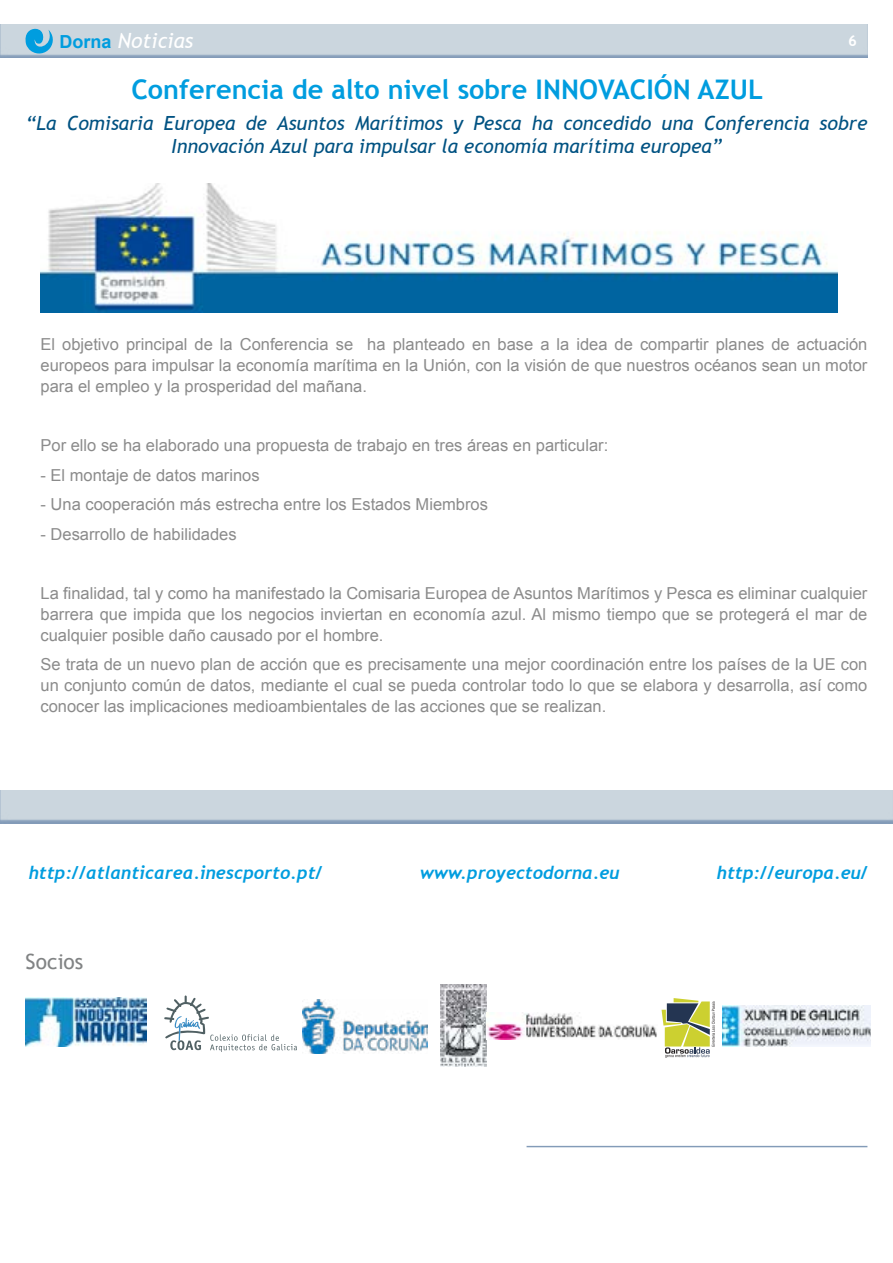
<style>
.page{position:relative;width:893px;height:1263px;background:#fff}
.page>*{position:absolute;margin:0;border:0;box-sizing:border-box;transform-origin:0 0}
.t1{font:700 27px "Trebuchet MS";color:#009ddf}
.t2{font:italic 21px "Trebuchet MS";color:#fff}
.t3{font:21px "Trebuchet MS";letter-spacing:.005em;color:#818384}
.t4{font:italic 19.5px/22.5px "Trebuchet MS";color:#005282;text-align:center}
.t5{font:italic 700 18px "Trebuchet";color:#009ddf}
.t6{font:16.5px/21px "Arial";color:#8b8b8b;text-align:justify}
.t7{font:700 15px "Trebuchet MS";color:#fff}
.s1{font-family:"Arial";font-weight:700;font-style:normal;font-size:18px;color:#009ddf}
</style>
<div class="page">
<img style="left:26px;top:997px;width:120px;height:49px">
<svg style="left:730px;top:1005px;width:25px;height:1px"></svg>
<svg style="left:662px;top:998px;width:53px;height:60px"></svg>
<img style="left:441px;top:984px;width:45px;height:82px">
<svg style="left:164px;top:995px;width:133px;height:57px"></svg>
<img style="left:40px;top:183px;width:797px;height:129px">
<div style="left:0;top:776px;width:893px;height:48px;background:#6b88ac;opacity:.75"></div>
<div style="left:0;top:11px;width:879px;height:48px;background:#6b88ac;opacity:.75"></div>
<svg style="left:23px;top:29px;width:31px;height:26px"></svg>
<div style="left:513px;top:1133px;width:368px;height:15px;background:#6b88ac;opacity:.75"></div>
<img style="left:486px;top:1013px;width:171px;height:27px">
<img style="left:302px;top:999px;width:125px;height:54px">
<img style="left:722px;top:1006px;width:149px;height:40px">
<p class="t2" style="left:60px;top:29px;width:135px"><span class="s1">Dorna</span> Noticias</p>
<p class="t7" style="left:848px;top:32px;width:10px">6</p>
<h1 class="t1" style="left:131px;top:73px;width:633px">Conferencia de alto nivel sobre INNOVACIÓN AZUL</h1>
<p class="t4" style="left:26px;top:112px;width:843px">“La Comisaria Europea de Asuntos Marítimos y Pesca ha concedido una Conferencia sobre<br>Innovación Azul para impulsar la economía marítima europea”</p>
<p class="t6" style="left:40px;top:334px;width:828px">El objetivo principal de la Conferencia se ha planteado en base a la idea de compartir planes de actuación europeos para impulsar la economía marítima en la Unión, con la visión de que nuestros océanos sean un motor para el empleo y la prosperidad del mañana.</p>
<p class="t6" style="left:40px;top:435px;width:569px">Por ello se ha elaborado una propuesta de trabajo en tres áreas en particular:</p>
<p class="t6" style="left:40px;top:464px;width:221px">- El montaje de datos marinos</p>
<p class="t6" style="left:40px;top:494px;width:449px">- Una cooperación más estrecha entre los Estados Miembros</p>
<p class="t6" style="left:40px;top:523px;width:198px">- Desarrollo de habilidades</p>
<p class="t6" style="left:40px;top:582px;width:828px">La finalidad, tal y como ha manifestado la Comisaria Europea de Asuntos Marítimos y Pesca es eliminar cualquier barrera que impida que los negocios inviertan en economía azul. Al mismo tiempo que se protegerá el mar de cualquier posible daño causado por el hombre.</p>
<p class="t6" style="left:40px;top:654px;width:828px">Se trata de un nuevo plan de acción que es precisamente una mejor coordinación entre los países de la UE con un conjunto común de datos, mediante el cual se pueda controlar todo lo que se elabora y desarrolla, así como conocer las implicaciones medioambientales de las acciones que se realizan.</p>
<p class="t5" style="left:29px;top:861px;width:295px">http://atlanticarea.inescporto.pt/</p>
<p class="t5" style="left:420px;top:861px;width:201px">www.proyectodorna.eu</p>
<p class="t5" style="left:717px;top:861px;width:153px">http://europa.eu/</p>
<p class="t3" style="left:26px;top:949px;width:59px">Socios</p>
</div>
